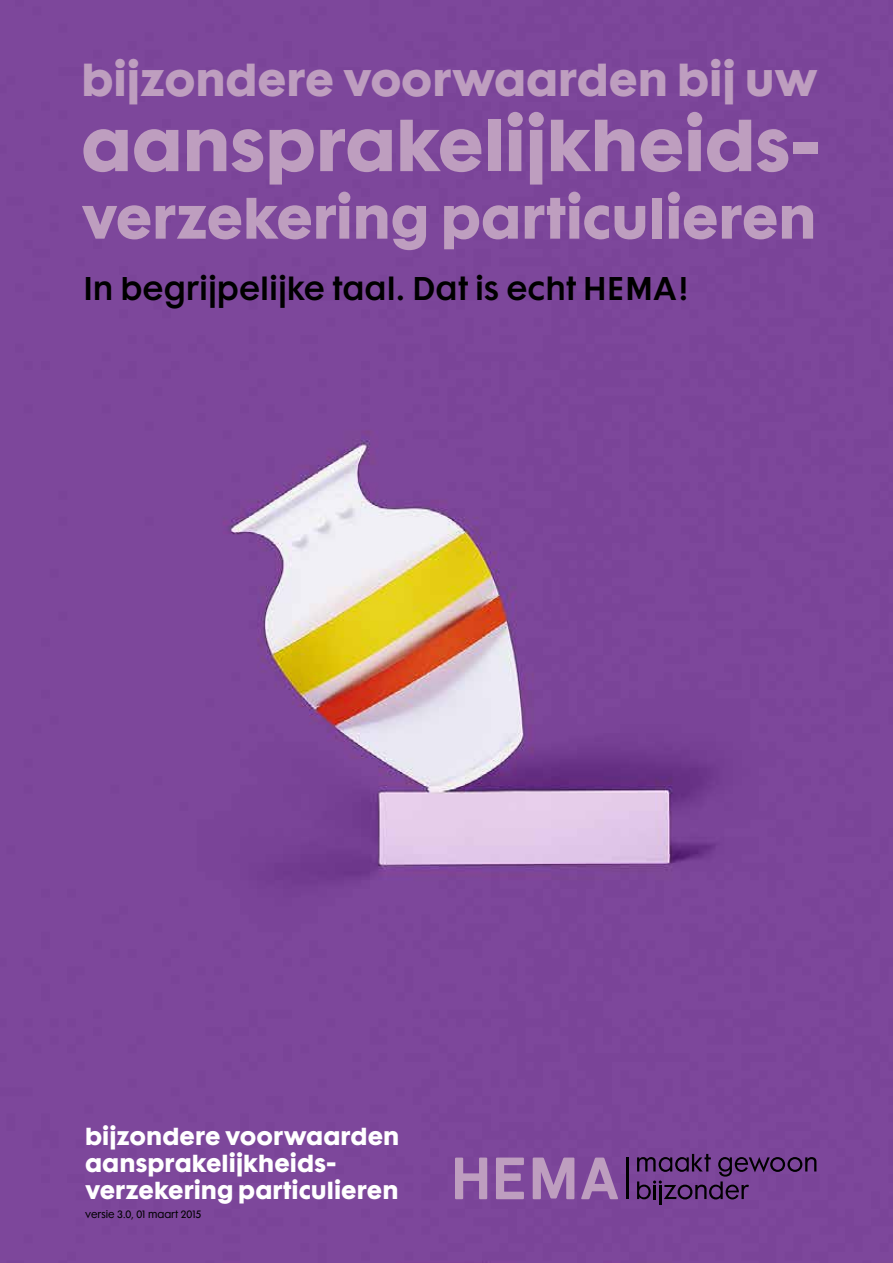
<style>
.page{position:relative;width:893px;height:1263px;background:#fff}
.page>*{position:absolute;margin:0;border:0;box-sizing:border-box;transform-origin:0 0}
.t1{font:700 67.2px "Futura HEMA Pro OT";letter-spacing:-.005em;color:#be9ebf}
.t2{font:700 53.25px "Futura HEMA Pro OT";color:#be9ebf}
.t3{font:700 42.15px "Futura HEMA Pro OT";color:#be9ebf}
.t4{font:600 30px "Futura HEMA Pro OT";letter-spacing:-.005em;color:#000}
.t5{font:700 22.5px/27px "Futura HEMA Pro OT";letter-spacing:.005em;color:#fff}
.t6{font:9.75px "Futura HEMA Pro OT";color:#000}
</style>
<div class="page">
<img style="left:0;top:0;width:893px;height:1263px">
<svg style="left:455px;top:1157px;width:32px;height:42px"></svg>
<svg style="left:496px;top:1157px;width:28px;height:42px"></svg>
<svg style="left:581px;top:1157px;width:37px;height:42px;background:#9a6faa"></svg>
<svg style="left:533px;top:1157px;width:41px;height:42px;background:#a780b2"></svg>
<hr style="left:659px;top:1185px;width:2px;height:20px;background:#000">
<svg style="left:637px;top:1154px;width:179px;height:45px;background:#62377a"></svg>
<hr style="left:626px;top:1157px;width:2px;height:42px;background:#000">
<h3 class="t3" style="left:81px;top:53px;width:738px">bijzondere voorwaarden bij uw</h3>
<h1 class="t1" style="left:81px;top:102px;width:742px">aansprakelijkheids-</h1>
<h2 class="t2" style="left:81px;top:184px;width:736px">verzekering particulieren</h2>
<h3 class="t4" style="left:83px;top:270px;width:607px">In begrijpelijke taal. Dat is echt HEMA!</h3>
<p class="t5" style="left:85px;top:1123px;width:316px">bijzondere voorwaarden aansprakelijkheids&shy;verzekering particulieren</p>
<p class="t6" style="left:85px;top:1209px;width:118px">VERSIE 3.0, 01 MAART 2015</p>
</div>
